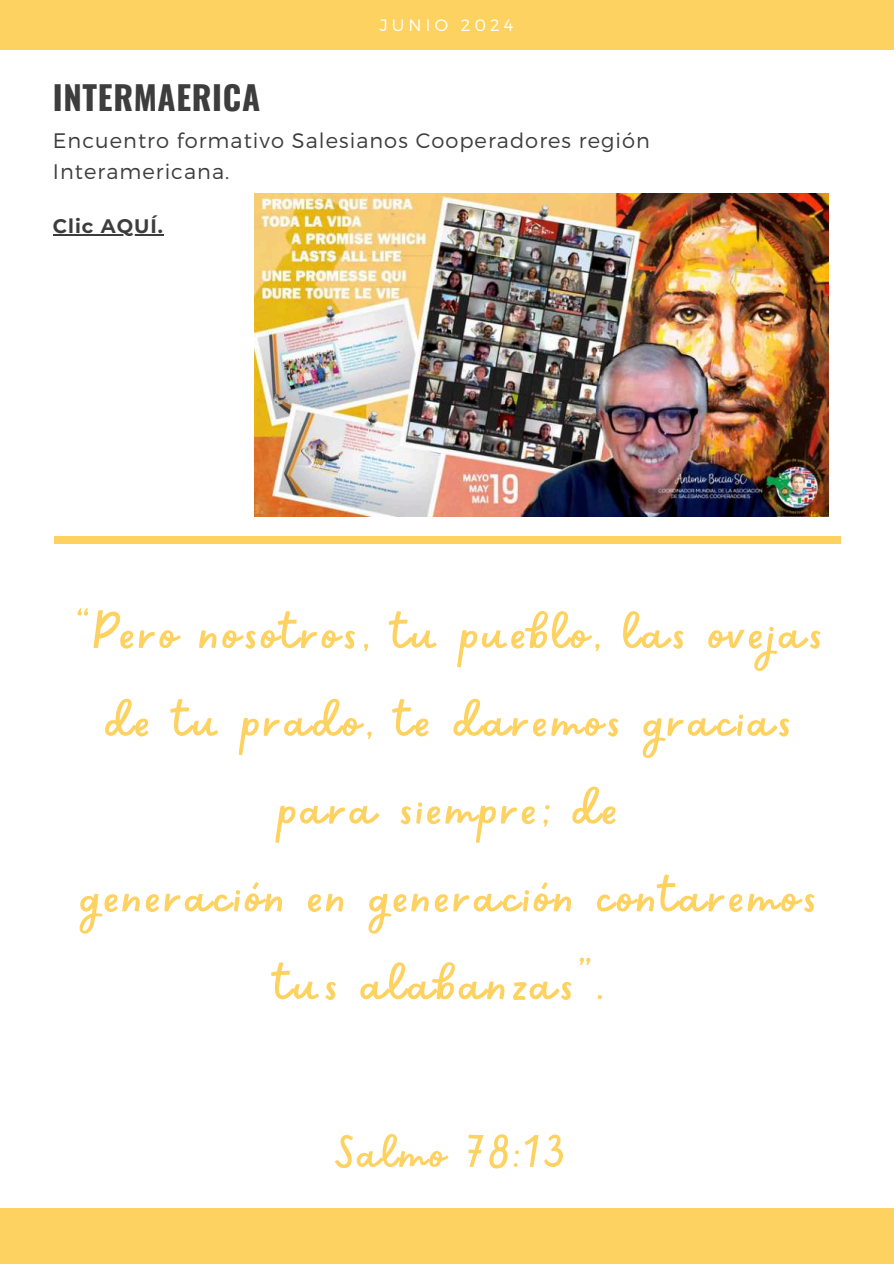
<style>
.page{position:relative;width:894px;height:1264px;background:#fff}
.page>*{position:absolute;margin:0;border:0;box-sizing:border-box;transform-origin:0 0}
.t1{font:57px/87.8px "Sweet Apricot";letter-spacing:.05em;color:#fdd260;text-align:center}
.t2{font:51px "Sweet Apricot";letter-spacing:.05em;color:#fdd260}
.t3{font:700 33px "Oswald";letter-spacing:.02em;color:#3d3d3d}
.t4{font:300 21px/31.5px "Montserrat";letter-spacing:.05em;color:#3d3d3d}
.t5{font:700 19.5px "Montserrat";letter-spacing:.05em;color:#3d3d3d}
.t6{font:300 16.5px "Montserrat";letter-spacing:.25em;color:#fff}
</style>
<div class="page">
<div style="left:0;top:0;width:893px;height:50px;background:#fdd260"></div>
<div style="left:55px;top:537px;width:786px;height:6px;background:#fdd260"></div>
<div style="left:0;top:1208px;width:893px;height:55px;background:#fdd260"></div>
<img style="left:254px;top:193px;width:574px;height:323px">
<hr style="left:53px;top:234px;width:111px;height:2px;background:#3d3d3d">
<p class="t6" style="left:379px;top:15px;width:135px">JUNIO 2024</p>
<p class="t3" style="left:53px;top:80px;width:209px">INTERMAERICA</p>
<p class="t4" style="left:53px;top:124px;width:598px">Encuentro formativo Salesianos Cooperadores región<br>Interamericana.</p>
<p class="t5" style="left:53px;top:212px;width:111px">Clic AQUÍ.</p>
<p class="t1" style="left:76px;top:591px;width:749px">&lt;Pero nosotros, tu pueblo, las ovejas de tu prado, te daremos gracias para siempre; de<br>generación en generación contaremos tus alabanzas=.</p>
<p class="t2" style="left:335px;top:1122px;width:231px">Salmo 78:13</p>
</div>
